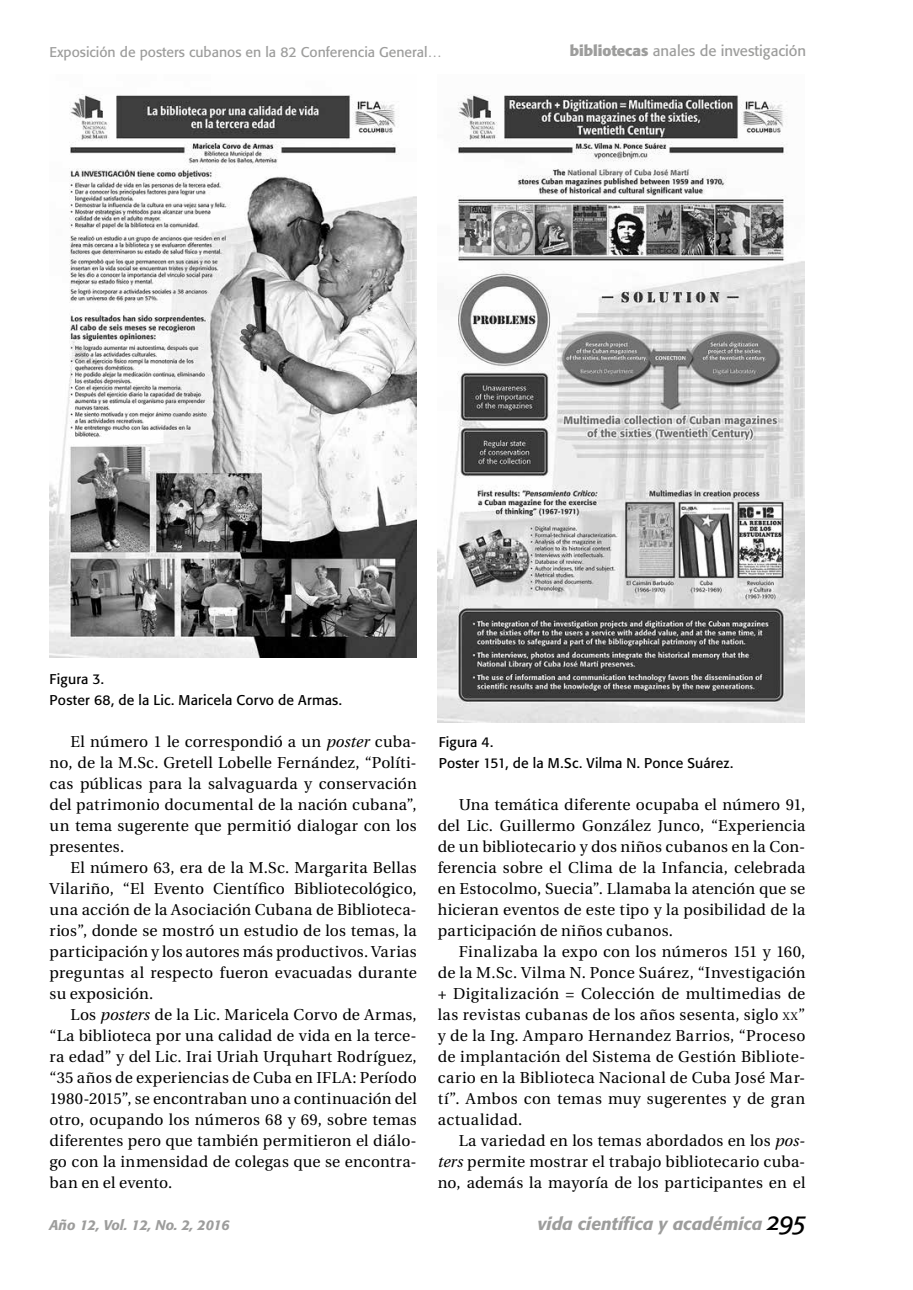
<style>
.page{position:relative;width:913px;height:1290px;background:#fff}
.page>*{position:absolute;margin:0;border:0;box-sizing:border-box;transform-origin:0 0}
.t1{font:italic 500 17.5px "Formata";color:#9d9d9c}
.t2{font:15.75px/21px "Utopia";letter-spacing:.015em;color:#000;text-align:justify}
.t3{font:14.88px "Formata";color:#9d9d9c}
.t4{font:14px/21px "Formata";letter-spacing:.01em;color:#000}
.t5{font:14px "Formata";color:#9d9d9c}
.t6{font:italic 500 14px "Formata";color:#9d9d9c}
.s1{font-weight:700}
.s2{font-style:italic}
.s3{font-size:11.03px}
</style>
<div class="page">
<img style="left:438px;top:94px;width:367px;height:628px">
<img style="left:50px;top:94px;width:367px;height:563px">
<p class="t5" style="left:50px;top:43px;width:393px">Exposición de posters cubanos en la 82 Conferencia General…</p>
<p class="t3" style="left:570px;top:42px;width:238px"><span class="s1">bibliotecas</span> anales de investigación</p>
<p class="t4" style="left:50px;top:668px;width:294px">Figura 3.<br>Poster 68, de la Lic. Maricela Corvo de Armas.</p>
<p class="t2" style="left:50px;top:731px;width:369px;text-indent:21px">El número 1 le correspondió a un <span class="s2">poster</span> cuba&shy;no, de la M.Sc. Gretell Lobelle Fernández, “Políti&shy;cas públicas para la salvaguarda y conservación del patrimonio documental de la nación cubana”, un tema sugerente que permitió dialogar con los presentes.</p>
<p class="t2" style="left:50px;top:857px;width:369px;text-indent:21px">El número 63, era de la M.Sc. Margarita Bellas Vilariño, “El Evento Científico Bibliotecológico, una acción de la Asociación Cubana de Biblioteca&shy;rios”, donde se mostró un estudio de los temas, la participación y los autores más productivos. Varias preguntas al respecto fueron evacuadas durante su exposición.</p>
<p class="t2" style="left:50px;top:1004px;width:369px;text-indent:21px">Los <span class="s2">posters</span> de la Lic. Maricela Corvo de Armas, “La biblioteca por una calidad de vida en la terce&shy;ra edad” y del Lic. Irai Uriah Urquhart Rodríguez, “35 años de experiencias de Cuba en IFLA: Período 1980-2015”, se encontraban uno a continuación del otro, ocupando los números 68 y 69, sobre temas diferentes pero que también permitieron el diálo&shy;go con la inmensidad de colegas que se encontra&shy;ban en el evento.</p>
<p class="t4" style="left:439px;top:731px;width:296px">Figura 4.<br>Poster 151, de la M.Sc. Vilma N. Ponce Suárez.</p>
<p class="t2" style="left:438px;top:794px;width:369px;text-indent:21px">Una temática diferente ocupaba el número 91, del Lic. Guillermo González Junco, “Experiencia de un bibliotecario y dos niños cubanos en la Con&shy;ferencia sobre el Clima de la Infancia, celebrada en Estocolmo, Suecia”. Llamaba la atención que se hicieran eventos de este tipo y la posibilidad de la participación de niños cubanos.</p>
<p class="t2" style="left:438px;top:941px;width:369px;text-indent:21px">Finalizaba la expo con los números 151 y 160, de la M.Sc. Vilma N. Ponce Suárez, “Investigación + Digitalización = Colección de multimedias de las revistas cubanas de los años sesenta, siglo <span class="s3">xx</span>” y de la Ing. Amparo Hernandez Barrios, “Proceso de implantación del Sistema de Gestión Bibliote&shy;cario en la Biblioteca Nacional de Cuba José Mar&shy;tí”. Ambos con temas muy sugerentes y de gran actualidad.</p>
<p class="t2" style="left:438px;top:1130px;width:369px;text-indent:21px">La variedad en los temas abordados en los <span class="s2">pos&shy;ters</span> permite mostrar el trabajo bibliotecario cuba&shy;no, además la mayoría de los participantes en el</p>
<p class="t6" style="left:50px;top:1216px;width:181px">Año 12, Vol. 12, No. 2, 2016</p>
<p class="t1" style="left:537px;top:1213px;width:226px">vida científica y académica</p>
</div>
